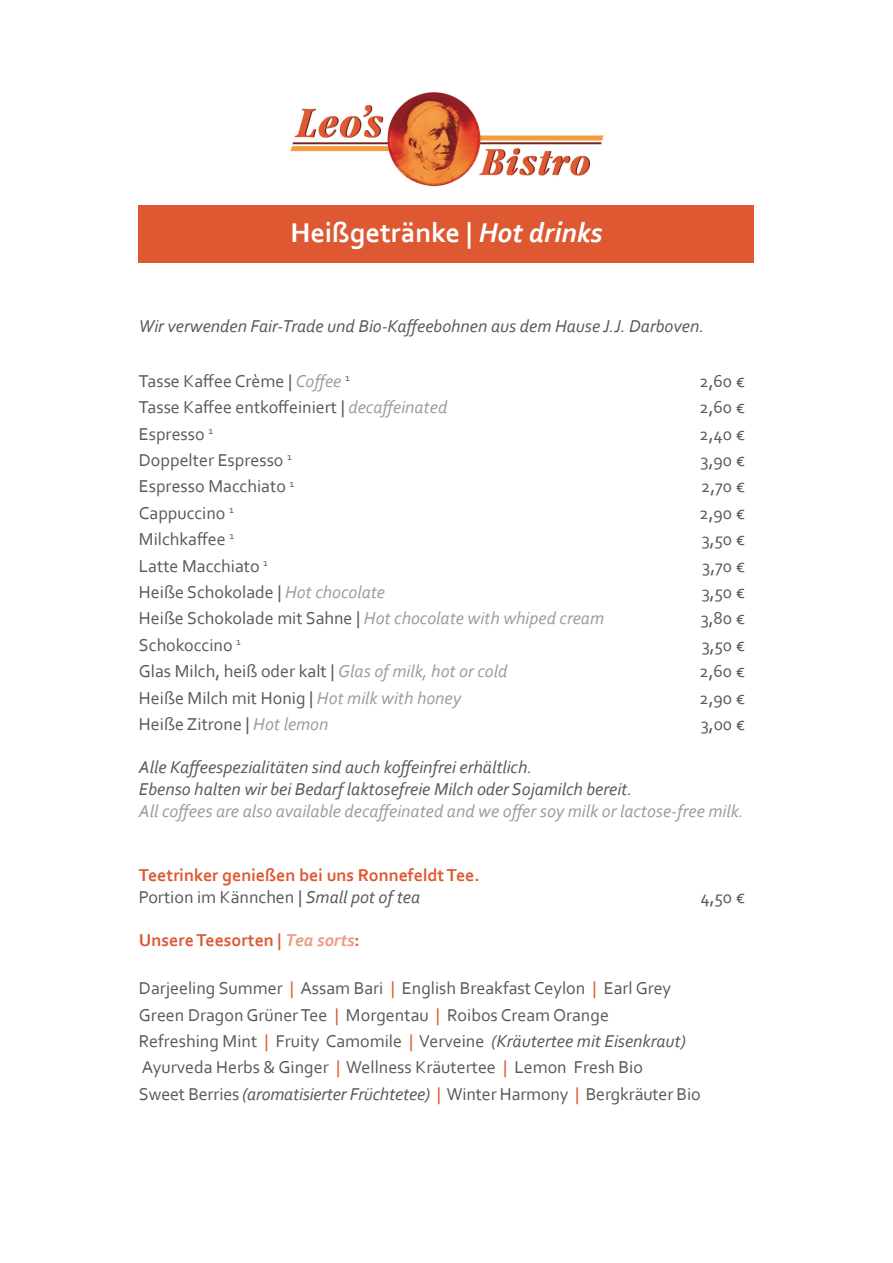
<style>
.page{position:relative;width:893px;height:1263px;background:#fff}
.page>*{position:absolute;margin:0;border:0;box-sizing:border-box;transform-origin:0 0}
.t1{font:700 28.5px "Corbel";color:#fff}
.t2{font:18px/26.4px "Corbel";color:#58585a}
.t3{font:italic 18px/21.6px "Corbel";color:#58585a}
.t4{font:italic 18px "Corbel";color:#9b9b9c}
.t5{font:700 18px/21.6px "Corbel";color:#de5832}
.s1{font-style:italic}
.s2{font-style:italic;color:#9b9b9c}
.s3{font-style:normal;color:#58585a}
.s4{font-weight:400;color:#58585a}
.s5{font-weight:400;font-style:italic;color:#58585a}
.s6{font-style:italic;color:#eb9b84}
.s7{color:#de5832}
</style>
<div class="page">
<img style="left:290px;top:92px;width:314px;height:95px">
<div style="left:139px;top:206px;width:615px;height:57px;background:#de5832"></div>
<h1 class="t1" style="left:291px;top:215px;width:313px">Heißgetränke | <span class="s1">Hot drinks</span></h1>
<p class="t3" style="left:139px;top:315px;width:567px">Wir verwenden Fair-Trade und Bio-Kaffeebohnen aus dem Hause J.J. Darboven.</p>
<p class="t2" style="left:139px;top:367px;width:212px">Tasse Kaffee Crème | <span class="s2">Coffee</span> <sup>1</sup></p>
<p class="t2" style="left:699px;top:367px;width:47px">2,60 €</p>
<p class="t2" style="left:139px;top:394px;width:310px">Tasse Kaffee entkoffeiniert | <span class="s2">decaffeinated</span></p>
<p class="t2" style="left:699px;top:394px;width:47px">2,60 €</p>
<p class="t2" style="left:139px;top:420px;width:76px">Espresso <sup>1</sup></p>
<p class="t2" style="left:700px;top:420px;width:47px">2,40 €</p>
<p class="t2" style="left:139px;top:446px;width:154px">Doppelter Espresso <sup>1</sup></p>
<p class="t2" style="left:700px;top:446px;width:46px">3,90 €</p>
<p class="t2" style="left:139px;top:473px;width:157px">Espresso Macchiato <sup>1</sup></p>
<p class="t2" style="left:701px;top:473px;width:45px">2,70 €</p>
<p class="t2" style="left:139px;top:499px;width:96px">Cappuccino <sup>1</sup></p>
<p class="t2" style="left:699px;top:499px;width:47px">2,90 €</p>
<p class="t2" style="left:139px;top:526px;width:97px">Milchkaffee <sup>1</sup></p>
<p class="t2" style="left:702px;top:526px;width:45px">3,50 €</p>
<p class="t2" style="left:139px;top:552px;width:131px">Latte Macchiato <sup>1</sup></p>
<p class="t2" style="left:702px;top:552px;width:44px">3,70 €</p>
<p class="t2" style="left:139px;top:578px;width:248px">Heiße Schokolade | <span class="s2">Hot chocolate</span></p>
<p class="t2" style="left:702px;top:578px;width:45px">3,50 €</p>
<p class="t4" style="left:139px;top:607px;width:467px"><span class="s3">Heiße Schokolade mit Sahne |</span> Hot chocolate with whiped cream</p>
<p class="t2" style="left:701px;top:605px;width:46px">3,80 €</p>
<p class="t2" style="left:139px;top:631px;width:104px">Schokoccino <sup>1</sup></p>
<p class="t2" style="left:702px;top:631px;width:45px">3,50 €</p>
<p class="t2" style="left:139px;top:658px;width:370px">Glas Milch, heiß oder kalt | <span class="s2">Glas of milk, hot or cold</span></p>
<p class="t2" style="left:699px;top:658px;width:47px">2,60 €</p>
<p class="t2" style="left:139px;top:684px;width:324px">Heiße Milch mit Honig | <span class="s2">Hot milk with honey</span></p>
<p class="t2" style="left:699px;top:684px;width:47px">2,90 €</p>
<p class="t2" style="left:139px;top:710px;width:191px">Heiße Zitrone | <span class="s2">Hot lemon</span></p>
<p class="t2" style="left:701px;top:710px;width:46px">3,00 €</p>
<p class="t3" style="left:139px;top:756px;width:495px">Alle Kaffeespezialitäten sind auch koffeinfrei erhältlich.<br>Ebenso halten wir bei Bedarf laktosefreie Milch oder Sojamilch bereit.</p>
<p class="t4" style="left:139px;top:799px;width:606px">All coffees are also available decaffeinated and we offer soy milk or lactose-free milk.</p>
<p class="t5" style="left:139px;top:864px;width:342px">Teetrinker genießen bei uns Ronnefeldt Tee.<br><span class="s4">Portion im Kännchen |</span> <span class="s5">Small pot of tea</span></p>
<p class="t2" style="left:700px;top:883px;width:46px">4,50 €</p>
<p class="t5" style="left:139px;top:929px;width:222px">Unsere Teesorten | <span class="s6">Tea sorts</span>:</p>
<p class="t2" style="left:139px;top:974px;width:563px">Darjeeling Summer <span class="s7">|</span> Assam Bari <span class="s7">|</span> English Breakfast Ceylon <span class="s7">|</span> Earl Grey Green Dragon Grüner Tee <span class="s7">|</span> Morgentau <span class="s7">|</span> Roibos Cream Orange<br>Refreshing Mint <span class="s7">|</span> Fruity Camomile <span class="s7">|</span> Verveine <span class="s1">(Kräutertee mit Eisenkraut)<br></span>Ayurveda Herbs &amp; Ginger <span class="s7">|</span> Wellness Kräutertee <span class="s7">|</span> Lemon Fresh Bio<br>Sweet Berries <span class="s1">(aromatisierter Früchtetee)</span> <span class="s7">|</span> Winter Harmony <span class="s7">|</span> Bergkräuter Bio</p>
</div>
